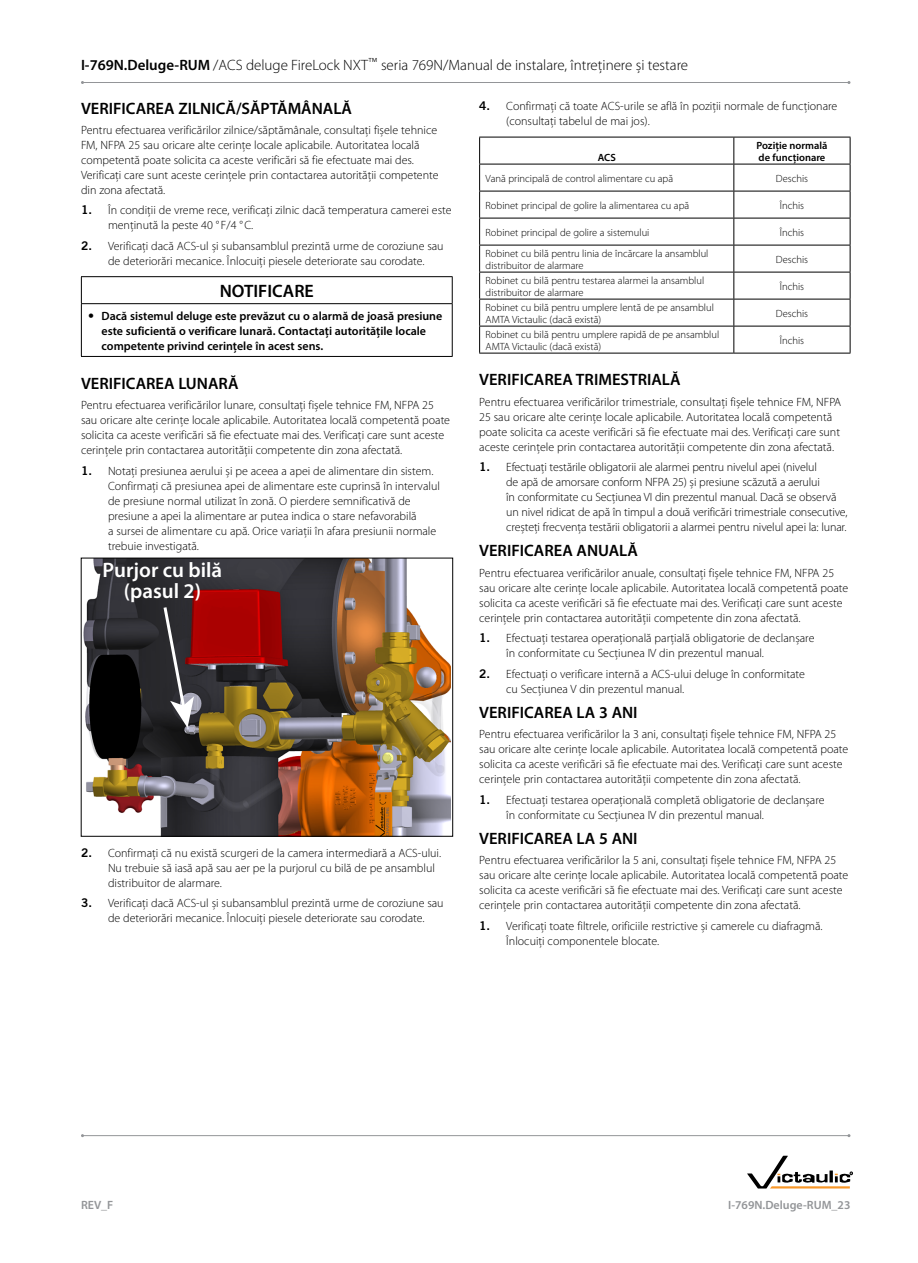
<style>
.page{position:relative;width:918px;height:1263px;background:#fff}
.page>*{position:absolute;margin:0;border:0;box-sizing:border-box;transform-origin:0 0}
.t1{font:600 21px/21px "Myriad Pro";color:#fff;text-align:center}
.t2{font:600 18px "Myriad Pro";color:#000}
.t3{font:600 16.5px "Myriad Pro";color:#000}
.t4{font:300 15px "Myriad Pro";color:#000}
.t5{font:300 12px/15px "Myriad Pro";color:#000}
.t6{font:600 12px/15px "Myriad Pro";color:#000}
.t7{font:600 12px "Myriad Pro";color:#939598}
.t8{font:300 10.5px/12px "Myriad Pro";color:#000}
.t9{font:600 10.5px/12px "Myriad Pro";color:#000}
.s1{font-weight:600}
.s2{font-family:"Trade Gothic LT Std Bd 2";font-weight:400}
</style>
<div class="page">
<hr style="left:82px;top:82px;width:767px;height:1px;background:#939598">
<hr style="left:81px;top:276px;width:372px;height:1px;background:#000">
<svg style="left:81px;top:277px;width:1px;height:26px"></svg>
<svg style="left:452px;top:277px;width:1px;height:26px"></svg>
<hr style="left:81px;top:303px;width:372px;height:1px;background:#000">
<hr style="left:81px;top:304px;width:1px;height:52px;background:#000">
<hr style="left:452px;top:304px;width:1px;height:52px;background:#000">
<hr style="left:81px;top:356px;width:372px;height:1px;background:#000">
<img style="left:83px;top:560px;width:367px;height:274px">
<svg style="left:162px;top:604px;width:32px;height:124px;background:#524b4e"></svg>
<div style="left:81px;top:558px;width:372px;height:278px;border:1px solid #000"></div>
<hr style="left:479px;top:137px;width:255px;height:1px;background:#000">
<hr style="left:734px;top:137px;width:117px;height:1px;background:#000">
<hr style="left:479px;top:164px;width:255px;height:1px;background:#000">
<hr style="left:734px;top:164px;width:117px;height:1px;background:#000">
<hr style="left:479px;top:191px;width:255px;height:1px;background:#000">
<hr style="left:734px;top:191px;width:117px;height:1px;background:#000">
<hr style="left:479px;top:218px;width:255px;height:1px;background:#000">
<hr style="left:734px;top:218px;width:117px;height:1px;background:#000">
<hr style="left:479px;top:245px;width:255px;height:1px;background:#000">
<hr style="left:734px;top:245px;width:117px;height:1px;background:#000">
<hr style="left:479px;top:272px;width:255px;height:1px;background:#000">
<hr style="left:734px;top:272px;width:117px;height:1px;background:#000">
<hr style="left:479px;top:299px;width:255px;height:1px;background:#000">
<hr style="left:734px;top:299px;width:117px;height:1px;background:#000">
<hr style="left:479px;top:326px;width:255px;height:1px;background:#000">
<svg style="left:479px;top:137px;width:1px;height:216px"></svg>
<hr style="left:734px;top:326px;width:117px;height:1px;background:#000">
<svg style="left:733px;top:137px;width:1px;height:216px"></svg>
<svg style="left:850px;top:137px;width:1px;height:216px"></svg>
<hr style="left:479px;top:353px;width:255px;height:1px;background:#000">
<hr style="left:734px;top:353px;width:117px;height:1px;background:#000">
<svg style="left:747px;top:1156px;width:106px;height:32px"></svg>
<hr style="left:83px;top:1135px;width:766px;height:1px;background:#939598">
<p class="t4" style="left:81px;top:57px;width:609px"><span class="s1">I-769N.Deluge-RUM</span> /ACS deluge FireLock NXT<sup>™</sup> seria 769N/Manual de instalare, întreținere și testare</p>
<h3 class="t3" style="left:81px;top:98px;width:273px">VERIFICAREA ZILNICĂ/SĂPTĂMÂNALĂ</h3>
<p class="t5" style="left:81px;top:123px;width:359px">Pentru efectuarea verificărilor zilnice/săptămânale, consultați fișele tehnice FM, NFPA 25 sau oricare alte cerințe locale aplicabile. Autoritatea locală competentă poate solicita ca aceste verificări să fie efectuate mai des.<br>Verificați care sunt aceste cerințele prin contactarea autorității competente din zona afectată.</p>
<p class="t5" style="left:108px;top:203px;width:345px;text-indent:-27px"><span class="s2">1.</span> În condiții de vreme rece, verificați zilnic dacă temperatura camerei este menținută la peste 40 ° F/4 °C.</p>
<p class="t5" style="left:108px;top:239px;width:337px;text-indent:-27px"><span class="s2">2.</span> Verificați dacă ACS-ul și subansamblul prezintă urme de coroziune sau de deteriorări mecanice. Înlocuiți piesele deteriorate sau corodate.</p>
<h2 class="t2" style="left:220px;top:280px;width:96px">NOTIFICARE</h2>
<p class="t6" style="left:102px;top:308px;width:342px;text-indent:-14px"><span class="s2">•</span> Dacă sistemul deluge este prevăzut cu o alarmă de joasă presiune este suficientă o verificare lunară. Contactați autoritățile locale competente privind cerințele în acest sens.</p>
<h3 class="t3" style="left:81px;top:373px;width:159px">VERIFICAREA LUNARĂ</h3>
<p class="t5" style="left:81px;top:398px;width:371px">Pentru efectuarea verificărilor lunare, consultați fișele tehnice FM, NFPA 25 sau oricare alte cerințe locale aplicabile. Autoritatea locală competentă poate solicita ca aceste verificări să fie efectuate mai des. Verificați care sunt aceste cerințele prin contactarea autorității competente din zona afectată.</p>
<p class="t5" style="left:108px;top:463px;width:333px;text-indent:-27px"><span class="s2">1.</span> Notați presiunea aerului și pe aceea a apei de alimentare din sistem.<br>Confirmați că presiunea apei de alimentare este cuprinsă în intervalul de presiune normal utilizat în zonă. O pierdere semnificativă de presiune a apei la alimentare ar putea indica o stare nefavorabilă<br>a sursei de alimentare cu apă. Orice variații în afara presiunii normale trebuie investigată.</p>
<h1 class="t1" style="left:103px;top:559px;width:121px">Purjor cu bilă (pasul 2)</h1>
<p class="t5" style="left:506px;top:99px;width:333px;text-indent:-27px"><span class="s2">4.</span> Confirmați că toate ACS-urile se află în poziții normale de funcționare (consultați tabelul de mai jos).</p>
<p class="t9" style="left:598px;top:151px;width:20px">ACS</p>
<p class="t9" style="left:757px;top:139px;width:72px">Poziție normală de funcționare</p>
<p class="t8" style="left:486px;top:172px;width:189px">Vană principală de control alimentare cu apă</p>
<p class="t8" style="left:776px;top:172px;width:34px">Deschis</p>
<p class="t8" style="left:486px;top:199px;width:205px">Robinet principal de golire la alimentarea cu apă</p>
<p class="t8" style="left:780px;top:199px;width:26px">Închis</p>
<p class="t8" style="left:486px;top:226px;width:165px">Robinet principal de golire a sistemului</p>
<p class="t8" style="left:780px;top:226px;width:26px">Închis</p>
<p class="t8" style="left:486px;top:247px;width:224px">Robinet cu bilă pentru linia de încărcare la ansamblul distribuitor de alarmare</p>
<p class="t8" style="left:776px;top:253px;width:34px">Deschis</p>
<p class="t8" style="left:486px;top:274px;width:220px">Robinet cu bilă pentru testarea alarmei la ansamblul distribuitor de alarmare</p>
<p class="t8" style="left:780px;top:280px;width:26px">Închis</p>
<p class="t8" style="left:486px;top:301px;width:230px">Robinet cu bilă pentru umplere lentă de pe ansamblul<br>AMTA Victaulic (dacă există)</p>
<p class="t8" style="left:776px;top:307px;width:34px">Deschis</p>
<p class="t8" style="left:486px;top:328px;width:235px">Robinet cu bilă pentru umplere rapidă de pe ansamblul<br>AMTA Victaulic (dacă există)</p>
<p class="t8" style="left:780px;top:334px;width:26px">Închis</p>
<h3 class="t3" style="left:479px;top:369px;width:203px">VERIFICAREA TRIMESTRIALĂ</h3>
<p class="t5" style="left:479px;top:394px;width:363px">Pentru efectuarea verificărilor trimestriale, consultați fișele tehnice FM, NFPA 25 sau oricare alte cerințe locale aplicabile. Autoritatea locală competentă poate solicita ca aceste verificări să fie efectuate mai des. Verificați care sunt aceste cerințele prin contactarea autorității competente din zona afectată.</p>
<p class="t5" style="left:506px;top:460px;width:343px;text-indent:-27px"><span class="s2">1.</span> Efectuați testările obligatorii ale alarmei pentru nivelul apei (nivelul<br>de apă de amorsare conform NFPA 25) și presiune scăzută a aerului<br>în conformitate cu Secțiunea VI din prezentul manual. Dacă se observă un nivel ridicat de apă în timpul a două verificări trimestriale consecutive, creșteți frecvența testării obligatorii a alarmei pentru nivelul apei la: lunar.</p>
<h3 class="t3" style="left:479px;top:540px;width:160px">VERIFICAREA ANUALĂ</h3>
<p class="t5" style="left:479px;top:565px;width:371px">Pentru efectuarea verificărilor anuale, consultați fișele tehnice FM, NFPA 25 sau oricare alte cerințe locale aplicabile. Autoritatea locală competentă poate solicita ca aceste verificări să fie efectuate mai des. Verificați care sunt aceste cerințele prin contactarea autorității competente din zona afectată.</p>
<p class="t5" style="left:506px;top:631px;width:310px;text-indent:-27px"><span class="s2">1.</span> Efectuați testarea operațională parțială obligatorie de declanșare în conformitate cu Secțiunea IV din prezentul manual.</p>
<p class="t5" style="left:506px;top:666px;width:300px;text-indent:-27px"><span class="s2">2.</span> Efectuați o verificare internă a ACS-ului deluge în conformitate cu Secțiunea V din prezentul manual.</p>
<h3 class="t3" style="left:479px;top:702px;width:160px">VERIFICAREA LA 3 ANI</h3>
<p class="t5" style="left:479px;top:727px;width:371px">Pentru efectuarea verificărilor la 3 ani, consultați fișele tehnice FM, NFPA 25 sau oricare alte cerințe locale aplicabile. Autoritatea locală competentă poate solicita ca aceste verificări să fie efectuate mai des. Verificați care sunt aceste cerințele prin contactarea autorității competente din zona afectată.</p>
<p class="t5" style="left:506px;top:792px;width:320px;text-indent:-27px"><span class="s2">1.</span> Efectuați testarea operațională completă obligatorie de declanșare în conformitate cu Secțiunea IV din prezentul manual.</p>
<h3 class="t3" style="left:479px;top:828px;width:160px">VERIFICAREA LA 5 ANI</h3>
<p class="t5" style="left:479px;top:853px;width:371px">Pentru efectuarea verificărilor la 5 ani, consultați fișele tehnice FM, NFPA 25 sau oricare alte cerințe locale aplicabile. Autoritatea locală competentă poate solicita ca aceste verificări să fie efectuate mai des. Verificați care sunt aceste cerințele prin contactarea autorității competente din zona afectată.</p>
<p class="t5" style="left:506px;top:918px;width:318px;text-indent:-27px"><span class="s2">1.</span> Verificați toate filtrele, orificiile restrictive și camerele cu diafragmă.<br>Înlocuiți componentele blocate.</p>
<p class="t5" style="left:108px;top:846px;width:335px;text-indent:-27px"><span class="s2">2.</span> Confirmați că nu există scurgeri de la camera intermediară a ACS-ului.<br>Nu trebuie să iasă apă sau aer pe la purjorul cu bilă de pe ansamblul distribuitor de alarmare.</p>
<p class="t5" style="left:108px;top:896px;width:337px;text-indent:-27px"><span class="s2">3.</span> Verificați dacă ACS-ul și subansamblul prezintă urme de coroziune sau de deteriorări mecanice. Înlocuiți piesele deteriorate sau corodate.</p>
<p class="t7" style="left:81px;top:1197px;width:34px">REV_F</p>
<p class="t7" style="left:728px;top:1197px;width:124px">I-769N.Deluge-RUM_23</p>
</div>
